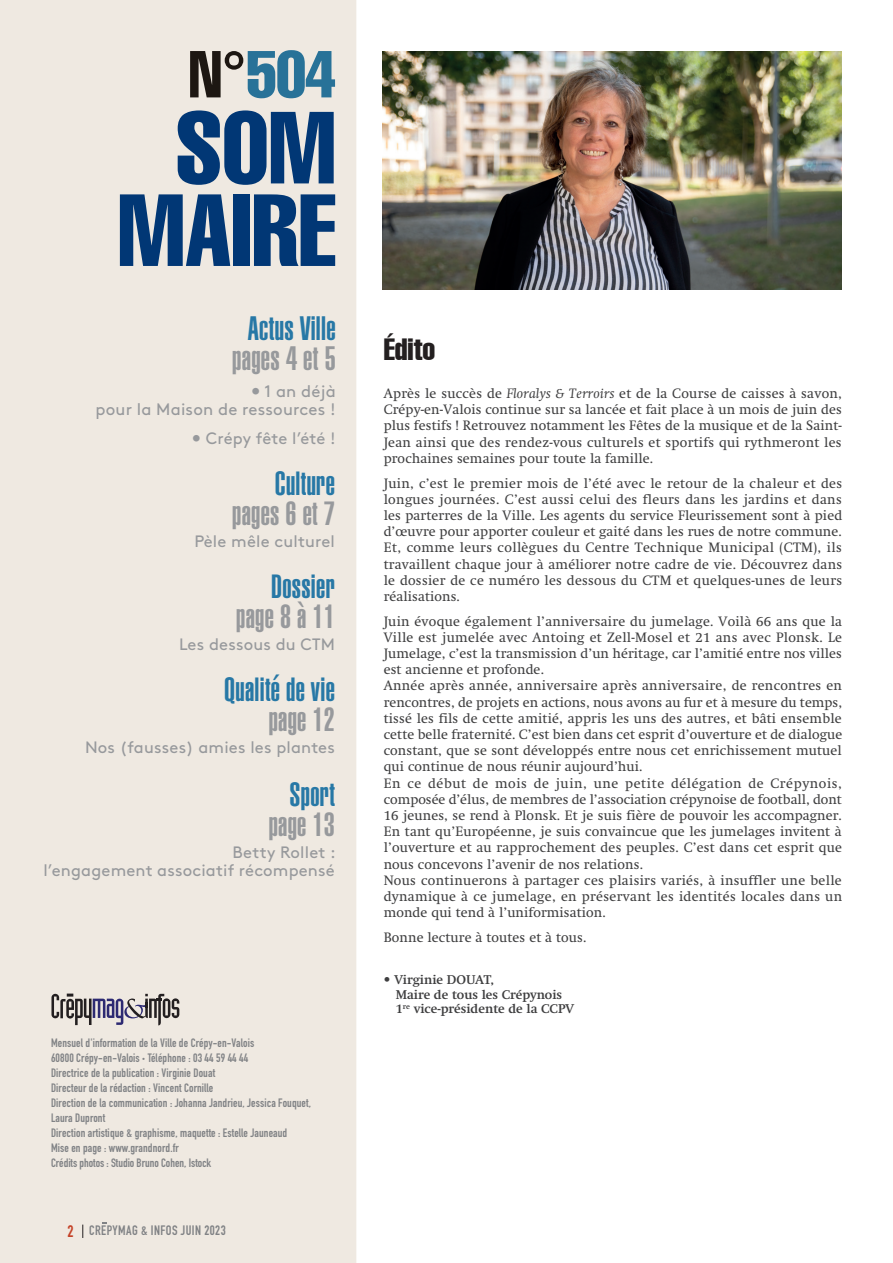
<style>
.page{position:relative;width:893px;height:1263px;background:#fff}
.page>*{position:absolute;margin:0;border:0;box-sizing:border-box;transform-origin:0 0}
.t1{font:extra-condensed 100.5px/82.5px "Helvetica";color:#013775;text-align:center}
.t2{font:extra-condensed 65.1px "Helvetica";color:#287298}
.t3{font:900 extra-condensed 33.3px "Helvetica";letter-spacing:.01em;color:#2778a6}
.t4{font:900 extra-condensed 33.3px "Helvetica";letter-spacing:.01em;color:#97999c}
.t5{font:900 extra-condensed 33px "Helvetica";letter-spacing:.01em;color:#2778a6}
.t6{font:900 extra-condensed 33px "Helvetica";letter-spacing:.01em;color:#97999c}
.t7{font:extra-condensed 30px "Helvetica";color:#231f20}
.t8{font:16.65px/18.1px "Brown Std";letter-spacing:.01em;color:#97999c;text-align:right}
.t9{font:16.5px/18px "Brown Std";letter-spacing:.01em;color:#97999c;text-align:right}
.t10{font:13.5px/16.2px "Swift";letter-spacing:.015em;color:#3e3e3f;text-align:justify}
.t11{font:13.5px "DIN Engschrift Std";letter-spacing:.03em;color:#808285}
.t12{font:700 12.45px/15.6px "Swift";color:#3e3e3f}
.t13{font:12px/15px "DIN Engschrift Std";letter-spacing:.01em;color:#808285}
.s1{color:#1d1712}
.s2{font-size:6px}
.s3{font-size:16.5px;color:#c44227}
.s4{font-style:italic}
.s5{font-weight:800;font-size:12.75px}
</style>
<div class="page">
<div style="left:0;top:0;width:356px;height:1263px;background:#efe9e1"></div>
<img style="left:383px;top:51px;width:459px;height:238px">
<div style="left:190px;top:51px;width:53px;height:46px;background:#efe9e1"></div>
<div style="left:248px;top:50px;width:87px;height:48px;background:#efe9e1"></div>
<svg style="left:51px;top:993px;width:128px;height:32px;background:#a5a0a3"></svg>
<svg style="left:83px;top:1224px;width:1px;height:14px"></svg>
<svg style="left:252px;top:388px;width:7px;height:6px"></svg>
<svg style="left:193px;top:435px;width:7px;height:6px"></svg>
<h2 class="t2" style="left:189px;top:33px;width:148px"><span class="s1">N°</span>504</h2>
<h1 class="t1" style="left:118px;top:105px;width:219px">SOM<br>MAIRE</h1>
<h3 class="t3" style="left:248px;top:309px;width:89px">Actus Ville</h3>
<h3 class="t4" style="left:232px;top:339px;width:105px">pages 4 et 5</h3>
<p class="t8" style="left:95px;top:382px;width:242px">1 an déjà<br>pour la Maison de ressources !</p>
<p class="t9" style="left:206px;top:429px;width:131px">Crépy fête l’été !</p>
<h3 class="t5" style="left:275px;top:464px;width:62px">Culture</h3>
<h3 class="t6" style="left:232px;top:494px;width:104px">pages 6 et 7</h3>
<p class="t9" style="left:195px;top:532px;width:142px">Pèle mêle culturel</p>
<h3 class="t5" style="left:271px;top:567px;width:65px">Dossier</h3>
<h3 class="t6" style="left:236px;top:597px;width:100px">page 8 à 11</h3>
<p class="t9" style="left:179px;top:636px;width:157px">Les dessous du CTM</p>
<h3 class="t5" style="left:224px;top:671px;width:112px">Qualité de vie</h3>
<h3 class="t6" style="left:269px;top:701px;width:68px">page 12</h3>
<p class="t9" style="left:85px;top:739px;width:251px">Nos (fausses) amies les plantes</p>
<h3 class="t5" style="left:290px;top:775px;width:47px">Sport</h3>
<h3 class="t6" style="left:269px;top:805px;width:68px">page 13</h3>
<p class="t9" style="left:43px;top:843px;width:294px">Betty Rollet :<br>l’engagement associatif récompensé</p>
<p class="t13" style="left:51px;top:1035px;width:261px">Mensuel d'information de la Ville de Crépy-en-Valois<br>60800 Crépy-en-Valois <span class="s2">•</span> Téléphone : 03 44 59 44 44<br>Directrice de la publication : Virginie Douat<br>Directeur de la rédaction : Vincent Cornille<br>Direction de la communication : Johanna Jandrieu, Jessica Fouquet, Laura Dupront<br>Direction artistique &amp; graphisme, maquette : Estelle Jauneaud<br>Mise en page : www.grandnord.fr<br>Crédits photos : Studio Bruno Cohen, Istock</p>
<p class="t11" style="left:68px;top:1222px;width:160px"><span class="s3">2</span> CREPYMAG &amp; INFOS JUIN 2023</p>
<h3 class="t7" style="left:384px;top:330px;width:53px">Édito</h3>
<p class="t10" style="left:384px;top:385px;width:460px">Après le succès de <span class="s4">Floralys &amp; Terroirs</span> et de la Course de caisses à savon, Crépy-en-Valois continue sur sa lancée et fait place à un mois de juin des plus festifs ! Retrouvez notamment les Fêtes de la musique et de la Saint-Jean ainsi que des rendez-vous culturels et sportifs qui rythmeront les prochaines semaines pour toute la famille.</p>
<p class="t10" style="left:384px;top:475px;width:460px">Juin, c’est le premier mois de l’été avec le retour de la chaleur et des longues journées. C’est aussi celui des fleurs dans les jardins et dans les parterres de la Ville. Les agents du service Fleurissement sont à pied d’œuvre pour apporter couleur et gaité dans les rues de notre commune.<br>Et, comme leurs collègues du Centre Technique Municipal (CTM), ils travaillent chaque jour à améliorer notre cadre de vie. Découvrez dans le dossier de ce numéro les dessous du CTM et quelques-unes de leurs réalisations.</p>
<p class="t10" style="left:384px;top:613px;width:460px;text-align:left">Juin évoque également l’anniversaire du jumelage. Voilà 66 ans que la Ville est jumelée avec Antoing et Zell-Mosel et 21 ans avec Plonsk. Le Jumelage, c’est la transmission d’un héritage, car l’amitié entre nos villes est ancienne et profonde.<br>Année après année, anniversaire après anniversaire, de rencontres en rencontres, de projets en actions, nous avons au fur et à mesure du temps, tissé les fils de cette amitié, appris les uns des autres, et bâti ensemble cette belle fraternité. C’est bien dans cet esprit d’ouverture et de dialogue constant, que se sont développés entre nous cet enrichissement mutuel qui continue de nous réunir aujourd’hui.<br>En ce début de mois de juin, une petite délégation de Crépynois, composée d’élus, de membres de l’association crépynoise de football, dont 16 jeunes, se rend à Plonsk. Et je suis fière de pouvoir les accompagner.<br>En tant qu’Européenne, je suis convaincue que les jumelages invitent à l’ouverture et au rapprochement des peuples. C’est dans cet esprit que nous concevons l’avenir de nos relations.<br>Nous continuerons à partager ces plaisirs variés, à insuffler une belle dynamique à ce jumelage, en préservant les identités locales dans un monde qui tend à l’uniformisation.</p>
<p class="t10" style="left:384px;top:929px;width:204px">Bonne lecture à toutes et à tous.</p>
<p class="t12" style="left:396px;top:971px;width:168px;text-indent:-12px"><span class="s5">•</span> Virginie DOUAT,<br>Maire de tous les Crépynois</p>
<p class="t12" style="left:396px;top:1001px;width:180px">1<sup>re</sup> vice-présidente de la CCPV</p>
</div>
